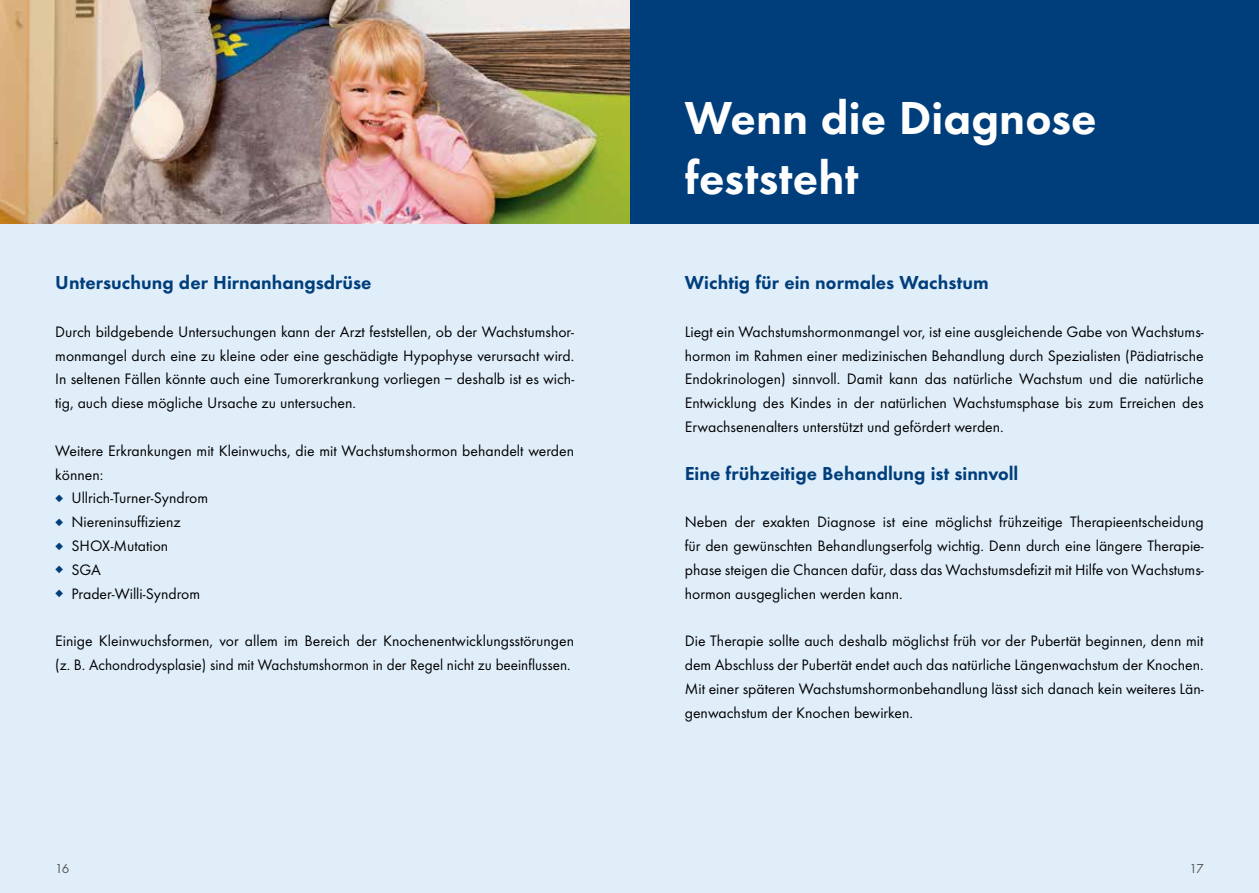
<style>
.page{position:relative;width:1259px;height:893px;background:#e0eefa}
.page>*{position:absolute;margin:0;border:0;box-sizing:border-box;transform-origin:0 0}
.t1{font:800 48px/59.6px "Futura EF";color:#fff}
.t2{font:800 19.5px "Futura EF";color:#003e7b}
.t3{font:15.75px/23.9px "Futura EF";color:#000;text-align:justify}
.t4{font:13.5px "Futura EF";color:#575756}
.s1{color:#003e7b}
</style>
<div class="page">
<div style="left:629px;top:0;width:630px;height:223px;background:#003e7b"></div>
<img style="left:0;top:0;width:629px;height:223px">
<p class="t2" style="left:55px;top:271px;width:318px">Untersuchung der Hirnanhangsdrüse</p>
<p class="t3" style="left:55px;top:320px;width:520px">Durch bildgebende Untersuchungen kann der Arzt feststellen, ob der Wachstumshor&shy;monmangel durch eine zu kleine oder eine geschädigte Hypophyse verursacht wird.<br>In seltenen Fällen könnte auch eine Tumorerkrankung vorliegen – deshalb ist es wich&shy;tig, auch diese mögliche Ursache zu untersuchen.</p>
<p class="t3" style="left:55px;top:439px;width:520px">Weitere Erkrankungen mit Kleinwuchs, die mit Wachstumshormon behandelt werden können:</p>
<p class="t3" style="left:55px;top:486px;width:154px"><span class="s1">◆</span> Ullrich-Turner-Syndrom</p>
<p class="t3" style="left:55px;top:510px;width:127px"><span class="s1">◆</span> Niereninsuffizienz</p>
<p class="t3" style="left:55px;top:534px;width:115px"><span class="s1">◆</span> SHOX-Mutation</p>
<p class="t3" style="left:55px;top:558px;width:47px"><span class="s1">◆</span> SGA</p>
<p class="t3" style="left:55px;top:582px;width:146px"><span class="s1">◆</span> Prader-Willi-Syndrom</p>
<p class="t3" style="left:55px;top:629px;width:520px">Einige Kleinwuchsformen, vor allem im Bereich der Knochenentwicklungsstörungen (z. B. Achondrodysplasie) sind mit Wachstumshormon in der Regel nicht zu beeinflussen.</p>
<h1 class="t1" style="left:685px;top:88px;width:413px">Wenn die Diagnose feststeht</h1>
<p class="t2" style="left:685px;top:271px;width:305px">Wichtig für ein normales Wachstum</p>
<p class="t3" style="left:685px;top:320px;width:520px">Liegt ein Wachstumshormonmangel vor, ist eine ausgleichende Gabe von Wachstums&shy;hormon im Rahmen einer medizinischen Behandlung durch Spezialisten (Pädiatrische Endokrinologen) sinnvoll. Damit kann das natürliche Wachstum und die natürliche Entwicklung des Kindes in der natürlichen Wachstumsphase bis zum Erreichen des Erwachsenenalters unterstützt und gefördert werden.</p>
<p class="t2" style="left:685px;top:461px;width:335px">Eine frühzeitige Behandlung ist sinnvoll</p>
<p class="t3" style="left:685px;top:510px;width:520px">Neben der exakten Diagnose ist eine möglichst frühzeitige Therapieentscheidung für den gewünschten Behandlungserfolg wichtig. Denn durch eine längere Therapie&shy;phase steigen die Chancen dafür, dass das Wachstumsdefizit mit Hilfe von Wachstums&shy;hormon ausgeglichen werden kann.</p>
<p class="t3" style="left:685px;top:629px;width:520px">Die Therapie sollte auch deshalb möglichst früh vor der Pubertät beginnen, denn mit dem Abschluss der Pubertät endet auch das natürliche Längenwachstum der Knochen.<br>Mit einer späteren Wachstumshormonbehandlung lässt sich danach kein weiteres Län&shy;genwachstum der Knochen bewirken.</p>
<p class="t4" style="left:55px;top:860px;width:16px">16</p>
<p class="t4" style="left:1189px;top:860px;width:16px">17</p>
</div>
